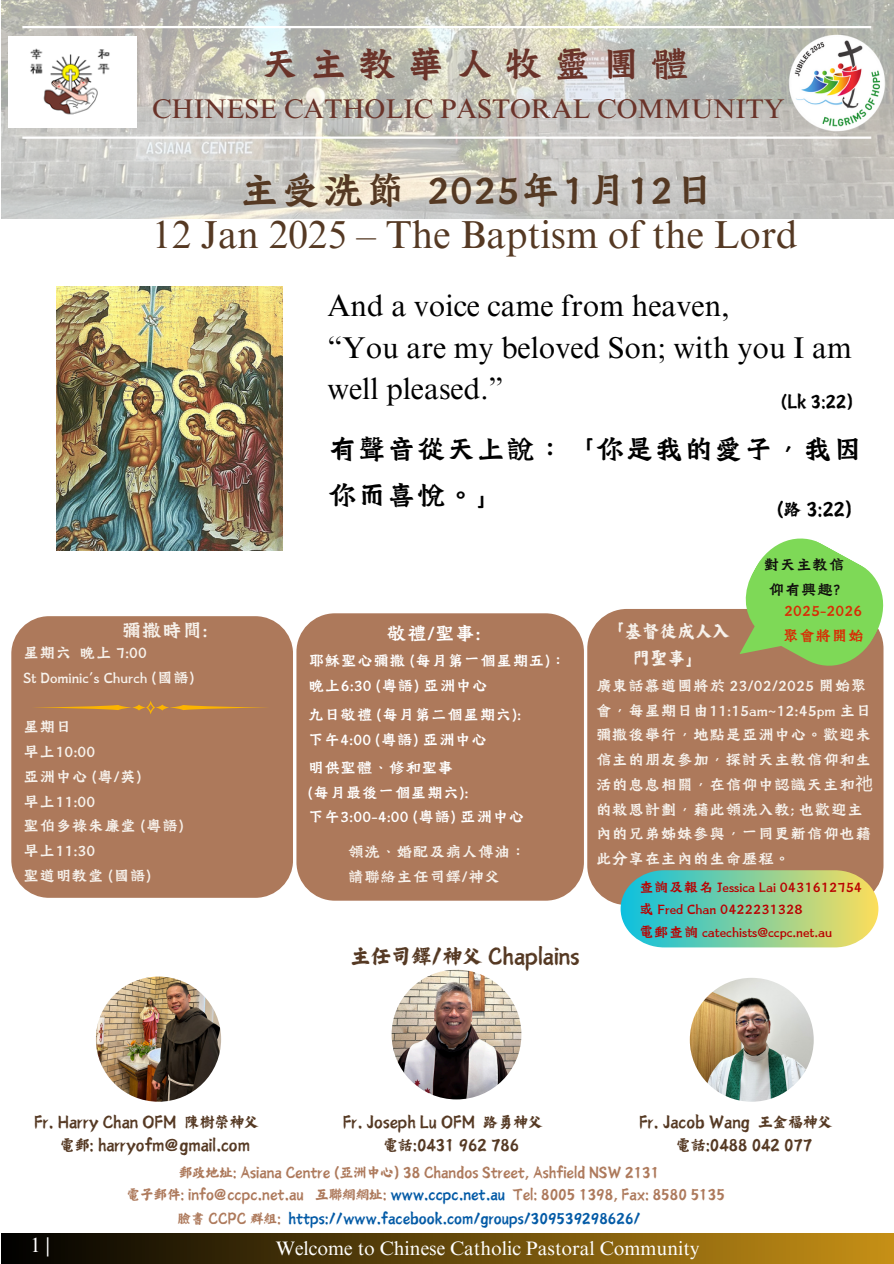
<style>
.page{position:relative;width:894px;height:1264px;background:#fff}
.page>*{position:absolute;margin:0;border:0;box-sizing:border-box;transform-origin:0 0}
.t1{font:46.5px "Canva Tide Kaplan HK";color:#553923}
.t2{font:43.5px "Canva Tide Kaplan HK";letter-spacing:.22em;color:#6a3329}
.t3{font:39px "Times NRMT Pro";color:#553923}
.t4{font:33px/46.2px "Canva Tide Kaplan HK";color:#000}
.t5{font:30px/41.7px "Times NRMT Pro";color:#000}
.t6{font:27px "Times NRMT Pro";color:#6a3329}
.t7{font:22.5px "Canva Yi Cai TC";color:#553923}
.t8{font:22.5px "Canva Tide Kaplan HK";color:#fff}
.t9{font:22.5px "Canva Tide Kaplan HK";color:#f7f2ec}
.t10{font:20.4px "Times NRMT Pro";color:#fff}
.t11{font:19.5px "Times NRMT Pro";color:#fff}
.t12{font:19.5px/27px "Canva Yi Cai TC";color:#f7f2ec;text-align:center}
.t13{font:19.5px "Canva Yi Cai TC";color:#000}
.t14{font:18px/24.8px "Canva Tide Kaplan HK";color:#f7f2ec}
.t15{font:18px/24.8px "Canva Tide Kaplan HK";color:#fff}
.t16{font:18px/24.8px "Canva Tide Kaplan HK";color:#d92b04}
.t17{font:18px/24.8px "Canva Tide Kaplan HK";color:#100f0d}
.t18{font:18px "Canva Yi Cai TC";color:#000}
.t19{font:16.5px "Canva Yi Cai TC";color:#553923}
.t20{font:16.5px "Canva Tide Kaplan HK";color:#ba0000}
.t21{font:15px "Canva Yi Cai TC";color:#ad795b}
.t22{font:15px "Canva Yi Cai TC";color:#035aa6}
.s1{font-family:"Noto Sans CJ Ksc"}
.s2{color:#035aa6}
.s3{color:#ad795b}
</style>
<div class="page">
<img style="left:1px;top:0;width:892px;height:218px">
<hr style="left:22px;top:26px;width:849px;height:2px;background:#fff">
<hr style="left:22px;top:136px;width:849px;height:3px;background:#fff">
<img style="left:8px;top:36px;width:130px;height:93px">
<div style="left:11px;top:616px;width:282px;height:281px;background:#ad795b;border-radius:38px"></div>
<div style="left:296px;top:613px;width:287px;height:287px;background:#ad795b;border-radius:38px"></div>
<div style="left:587px;top:609px;width:296px;height:296px;background:#ad795b;border-radius:40px"></div>
<img style="left:391px;top:969px;width:130px;height:130px;border-radius:50%">
<img style="left:96px;top:976px;width:125px;height:125px;border-radius:50%">
<img style="left:689px;top:977px;width:124px;height:124px;border-radius:50%">
<svg style="left:741px;top:538px;width:143px;height:134px"></svg>
<svg style="left:35px;top:701px;width:231px;height:13px"></svg>
<div style="left:1px;top:1233px;width:892px;height:30px;background:linear-gradient(to right,#000,#c69016)"></div>
<img style="left:56px;top:287px;width:226px;height:263px">
<svg style="left:620px;top:870px;width:258px;height:77px;background:#8acd9d"></svg>
<img style="left:768px;top:0;width:125px;height:180px">
<p class="t2" style="left:260px;top:39px;width:430px">天主教華人牧靈團體</p>
<h1 class="t6" style="left:152px;top:98px;width:633px">CHINESE CATHOLIC PASTORAL COMMUNITY</h1>
<h4 class="t1" style="left:239px;top:163px;width:478px">主受洗節 2025年1月12日</h4>
<p class="t3" style="left:152px;top:220px;width:646px">12 Jan 2025 – The Baptism of the Lord</p>
<h6 class="t5" style="left:327px;top:289px;width:526px">And a voice came from heaven,<br>“You are my beloved Son; with you I am well pleased.”</h6>
<h6 class="t4" style="left:327px;top:425px;width:536px">有聲音從天上說：「你是我的愛子，我因你而喜悅。」</h6>
<p class="t18" style="left:780px;top:393px;width:74px">(Lk 3:22)</p>
<p class="t13" style="left:776px;top:499px;width:77px">(路 3:22)</p>
<p class="t9" style="left:121px;top:617px;width:88px">彌撒時間:</p>
<p class="t14" style="left:23px;top:639px;width:173px">星期六晚上 7:00<br>St Dominic’s Church (國語)</p>
<h3 class="t14" style="left:23px;top:713px;width:162px">星期日<br>早上10:00<br>亞洲中心 (粵/英)<br>早上11:00<br>聖伯多祿朱廉堂 (粵語)早上11:30<br>聖道明教堂 (國語)</h3>
<h5 class="t8" style="left:386px;top:620px;width:95px">敬禮/聖事:</h5>
<h6 class="t15" style="left:308px;top:648px;width:259px">耶穌聖心彌撒 (每月第一個星期五)：晚上6:30 (粵語) 亞洲中心</h6>
<h3 class="t15" style="left:308px;top:701px;width:215px">九日敬禮 (每月第二個星期六):下午4:00 (粵語) 亞洲中心</h3>
<h6 class="t15" style="left:308px;top:754px;width:218px">明供聖體、修和聖事<br>(每月最後一個星期六):<br>下午3:00-4:00 (粵語) 亞洲中心</h6>
<h6 class="t14" style="left:348px;top:838px;width:180px">領洗、婚配及病人傅油：請聯絡主任司鐸/神父</h6>
<h6 class="t7" style="left:350px;top:944px;width:230px">主任司鐸/神父 Chaplains</h6>
<p class="t17" style="left:763px;top:551px;width:83px">對天主教信仰有興趣?</p>
<p class="t16" style="left:782px;top:597px;width:83px">2025-2026聚會將開始</p>
<h6 class="t12" style="left:607px;top:618px;width:124px">「基督徒成人入門聖事」</h6>
<p class="t14" style="left:595px;top:672px;width:279px">廣東話慕道團將於 23/02/2025 開始聚會，每星期日由11:15am~12:45pm 主日彌撒後舉行，地點是亞洲中心。歡迎未信主的朋友參加，探討天主教信仰和生活的息息相關，在信仰中認識天主和<span class="s1">祂</span>的救恩計劃，藉此領洗入教; 也歡迎主內的兄弟姊妹參與，一同更新信仰也藉此分享在主內的生命歷程。</p>
<p class="t20" style="left:639px;top:877px;width:224px">查詢及報名 Jessica Lai 0431612754</p>
<p class="t20" style="left:639px;top:899px;width:165px">或 Fred Chan 0422231328</p>
<h5 class="t20" style="left:639px;top:922px;width:194px">電郵查詢 catechists@ccpc.net.au</h5>
<h6 class="t19" style="left:34px;top:1113px;width:226px">Fr. Harry Chan OFM 陳樹榮神父</h6>
<h6 class="t19" style="left:60px;top:1136px;width:191px">電郵: harryofm@gmail.com</h6>
<h6 class="t19" style="left:343px;top:1113px;width:201px">Fr. Joseph Lu OFM 路勇神父</h6>
<p class="t19" style="left:383px;top:1136px;width:138px">電話:0431 962 786</p>
<h6 class="t19" style="left:639px;top:1114px;width:195px">Fr. Jacob Wang 王金福神父</h6>
<h6 class="t19" style="left:675px;top:1136px;width:138px">電話:0488 042 077</h6>
<p class="t21" style="left:179px;top:1165px;width:482px">郵政地址: Asiana Centre (亞洲中心) 38 Chandos Street, Ashfield NSW 2131</p>
<p class="t21" style="left:126px;top:1186px;width:599px">電子郵件: info@ccpc.net.au 互聯網網址: <span class="s2">www.ccpc.net.au</span> Tel: 8005 1398, Fax: 8580 5135</p>
<h5 class="t22" style="left:178px;top:1210px;width:464px"><span class="s3">臉書 CCPC 群組:</span> https://www.facebook.com/groups/309539298626/</h5>
<h1 class="t10" style="left:30px;top:1237px;width:21px">1|</h1>
<h2 class="t11" style="left:276px;top:1241px;width:425px">Welcome to Chinese Catholic Pastoral Community</h2>
</div>
